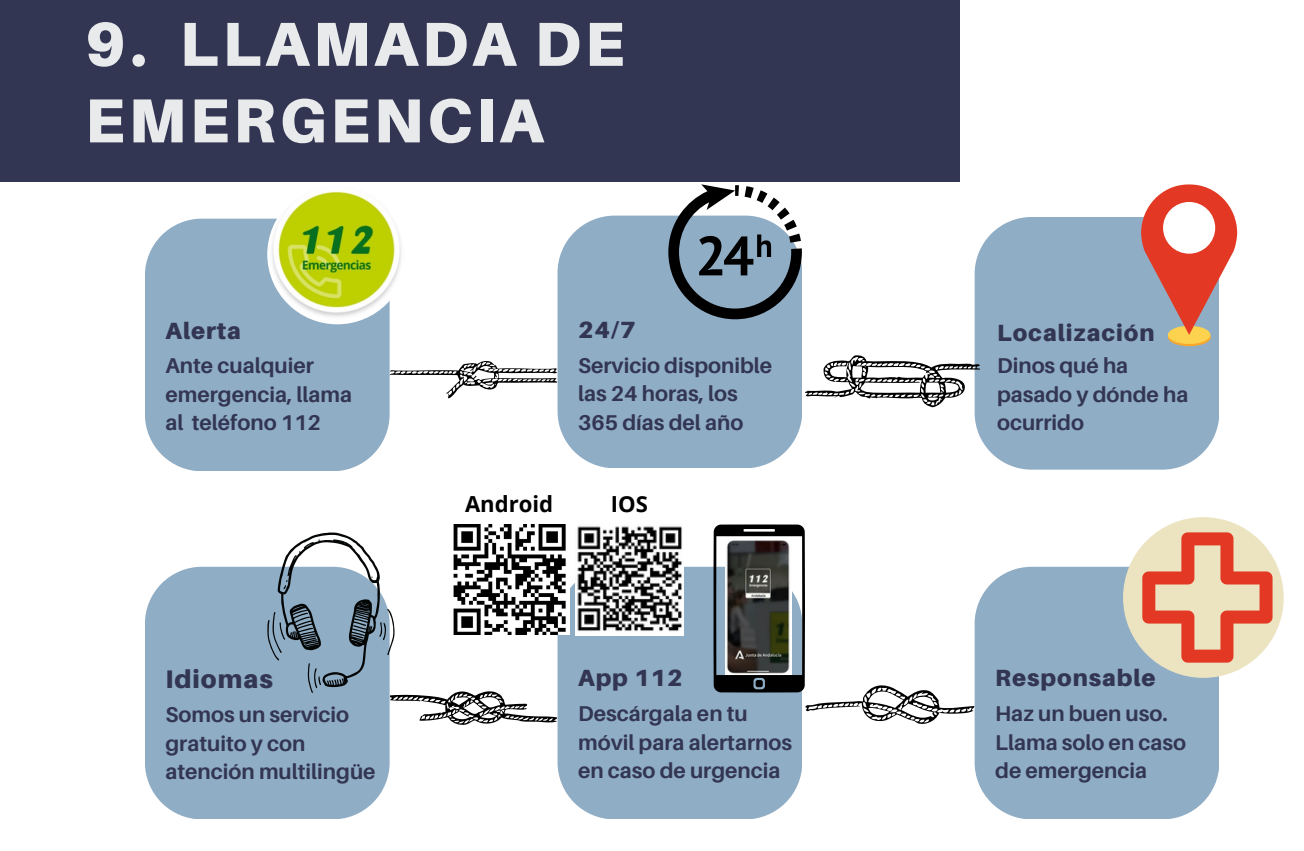
<style>
.page{position:relative;width:1304px;height:851px;background:#fff}
.page>*{position:absolute;margin:0;border:0;box-sizing:border-box;transform-origin:0 0}
.t1{font:900 62.2px/76.4px "Aileron";letter-spacing:.06em;color:#e9eaec}
.t2{font:900 25.4px "Aileron";letter-spacing:.04em;color:#333652}
.t3{font:900 23.4px "Aileron";letter-spacing:.04em;color:#333652}
.t4{font:700 22.2px "Open Sans";color:#000}
.t5{font:700 21.4px/28.4px "Aileron";color:#333652}
</style>
<div class="page">
<div style="left:0;top:0;width:959px;height:181px;background:#333652"></div>
<div style="left:145px;top:219px;width:244px;height:252px;background:#90adc6"></div>
<div style="left:557px;top:215px;width:245px;height:253px;background:#90adc6"></div>
<div style="left:145px;top:566px;width:244px;height:253px;background:#90adc6"></div>
<div style="left:557px;top:566px;width:245px;height:253px;background:#90adc6"></div>
<div style="left:974px;top:217px;width:245px;height:252px;background:#90adc6"></div>
<div style="left:974px;top:566px;width:245px;height:253px;background:#90adc6"></div>
<img style="left:267px;top:184px;width:140px;height:140px;border-radius:50%">
<svg style="left:668px;top:184px;width:134px;height:135px"></svg>
<svg style="left:1167px;top:328px;width:43px;height:18px"></svg>
<div style="left:1167px;top:326px;width:43px;height:18px;background:#fcd24f;border-radius:50%"></div>
<svg style="left:1141px;top:184px;width:96px;height:151px"></svg>
<div style="left:1163px;top:202px;width:52px;height:52px;background:#fff;border-radius:50%"></div>
<div style="left:1123px;top:517px;width:160px;height:160px;background:#ece3c0;border-radius:50%"></div>
<svg style="left:1142px;top:532px;width:130px;height:130px"></svg>
<svg style="left:389px;top:359px;width:168px;height:39px"></svg>
<svg style="left:805px;top:355px;width:175px;height:52px"></svg>
<svg style="left:267px;top:532px;width:290px;height:193px"></svg>
<svg style="left:713px;top:524px;width:261px;height:200px"></svg>
<img style="left:448px;top:524px;width:122px;height:110px">
<img style="left:576px;top:526px;width:108px;height:109px">
<h2 class="t1" style="left:85px;top:5px;width:541px">9. LLAMADA DE<br>EMERGENCIA</h2>
<h1 class="t3" style="left:165px;top:316px;width:77px">Alerta</h1>
<p class="t5" style="left:165px;top:351px;width:188px">Ante cualquier emergencia, llama al teléfono 112</p>
<h3 class="t2" style="left:165px;top:663px;width:109px">Idiomas</h3>
<p class="t5" style="left:165px;top:699px;width:212px">Somos un servicio gratuito y con atención multilingüe</p>
<p class="t3" style="left:578px;top:315px;width:59px">24/7</p>
<p class="t5" style="left:578px;top:350px;width:196px">Servicio disponible las 24 horas, los<br>365 días del año</p>
<p class="t4" style="left:465px;top:488px;width:90px">Android</p>
<p class="t4" style="left:611px;top:488px;width:39px">IOS</p>
<p class="t3" style="left:578px;top:663px;width:106px">App 112</p>
<p class="t5" style="left:578px;top:698px;width:215px">Descárgala en tu móvil para alertarnos en caso de urgencia</p>
<h4 class="t3" style="left:997px;top:318px;width:159px">Localización</h4>
<p class="t5" style="left:997px;top:351px;width:193px">Dinos qué ha pasado y dónde ha ocurrido</p>
<p class="t3" style="left:995px;top:663px;width:162px">Responsable</p>
<p class="t5" style="left:995px;top:698px;width:192px">Haz un buen uso.<br>Llama solo en caso de emergencia</p>
</div>
